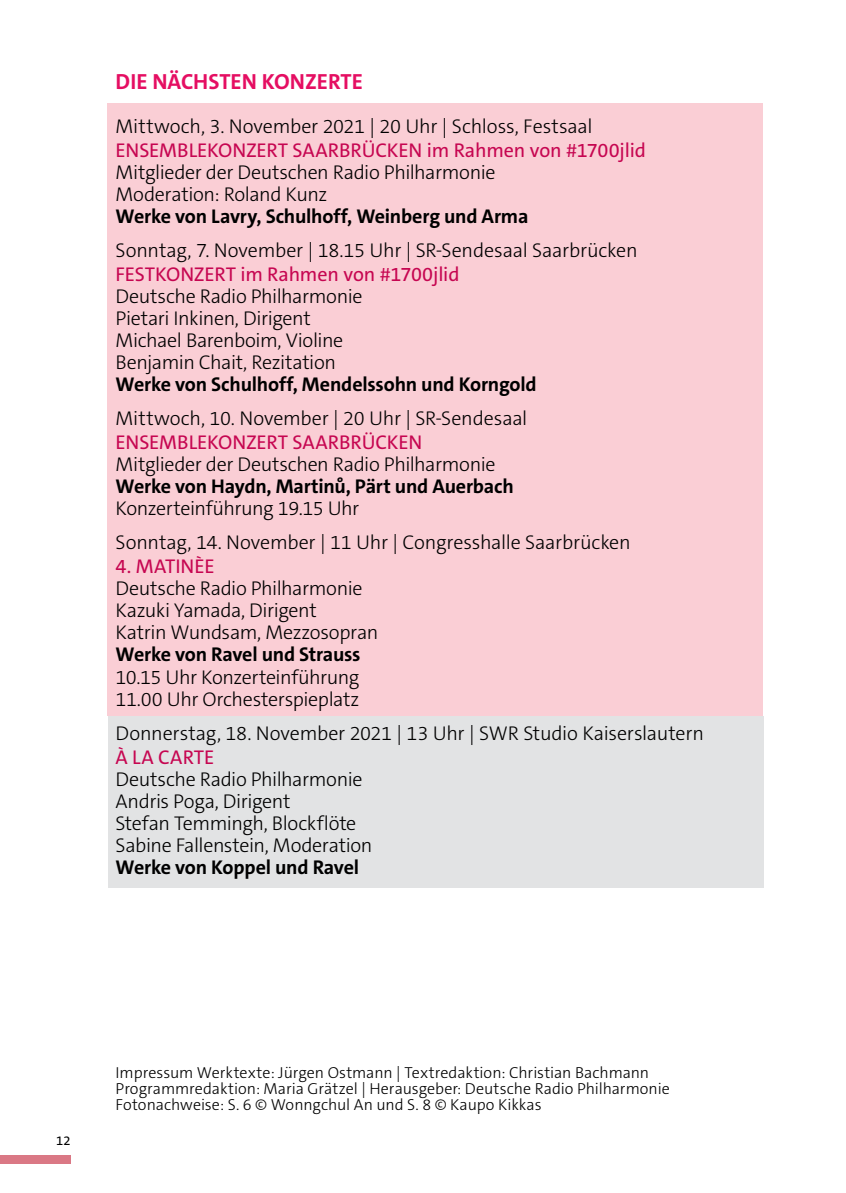
<style>
.page{position:relative;width:846px;height:1193px;background:#fff}
.page>*{position:absolute;margin:0;border:0;box-sizing:border-box;transform-origin:0 0}
.t1{font:700 22px "The Sans C5";color:#e50e62}
.t2{font:300 20px "The Sans C5";letter-spacing:-.02em;color:#000}
.t3{font:700 20px "The Sans C5";letter-spacing:-.01em;color:#000}
.t4{font:20px "The Sans C5";letter-spacing:-.005em;color:#c60651}
.t5{font:300 16px "The Sans C5";color:#000}
.t6{font:13px "The Sans C5";color:#000}
</style>
<div class="page">
<div style="left:0;top:1155px;width:70px;height:8px;background:#da7885"></div>
<div style="left:108px;top:103px;width:654px;height:613px;background:#faced5"></div>
<div style="left:108px;top:716px;width:655px;height:172px;background:#e2e3e4"></div>
<p class="t1" style="left:116px;top:68px;width:249px">DIE NÄCHSTEN KONZERTE</p>
<p class="t2" style="left:116px;top:114px;width:478px">Mittwoch, 3. November 2021 | 20 Uhr | Schloss, Festsaal</p>
<p class="t4" style="left:116px;top:138px;width:532px">ENSEMBLEKONZERT SAARBRÜCKEN im Rahmen von #1700jlid</p>
<p class="t2" style="left:116px;top:160px;width:381px">Mitglieder der Deutschen Radio Philharmonie</p>
<p class="t2" style="left:116px;top:182px;width:213px">Moderation: Roland Kunz</p>
<p class="t3" style="left:116px;top:204px;width:414px">Werke von Lavry, Schulhoff, Weinberg und Arma</p>
<p class="t2" style="left:116px;top:238px;width:523px">Sonntag, 7. November | 18.15 Uhr | SR-Sendesaal Saarbrücken</p>
<p class="t4" style="left:116px;top:262px;width:345px">FESTKONZERT im Rahmen von #1700jlid</p>
<p class="t2" style="left:116px;top:284px;width:248px">Deutsche Radio Philharmonie</p>
<p class="t2" style="left:116px;top:306px;width:197px">Pietari Inkinen, Dirigent</p>
<p class="t2" style="left:116px;top:328px;width:229px">Michael Barenboim, Violine</p>
<p class="t2" style="left:116px;top:350px;width:222px">Benjamin Chait, Rezitation</p>
<p class="t3" style="left:116px;top:372px;width:422px">Werke von Schulhoff, Mendelssohn und Korngold</p>
<p class="t2" style="left:116px;top:406px;width:413px">Mittwoch, 10. November | 20 Uhr | SR-Sendesaal</p>
<p class="t4" style="left:116px;top:430px;width:308px">ENSEMBLEKONZERT SAARBRÜCKEN</p>
<p class="t2" style="left:116px;top:452px;width:381px">Mitglieder der Deutschen Radio Philharmonie</p>
<p class="t3" style="left:116px;top:474px;width:400px">Werke von Haydn, Martinů, Pärt und Auerbach</p>
<p class="t2" style="left:116px;top:496px;width:245px">Konzerteinführung 19.15 Uhr</p>
<p class="t2" style="left:116px;top:530px;width:516px">Sonntag, 14. November | 11 Uhr | Congresshalle Saarbrücken</p>
<p class="t4" style="left:116px;top:554px;width:101px">4. MATINÈE</p>
<p class="t2" style="left:116px;top:576px;width:248px">Deutsche Radio Philharmonie</p>
<p class="t2" style="left:116px;top:598px;width:203px">Kazuki Yamada, Dirigent</p>
<p class="t2" style="left:116px;top:620px;width:264px">Katrin Wundsam, Mezzosopran</p>
<p class="t3" style="left:116px;top:642px;width:246px">Werke von Ravel und Strauss</p>
<p class="t2" style="left:116px;top:664px;width:245px">10.15 Uhr Konzerteinführung</p>
<p class="t2" style="left:116px;top:686px;width:245px">11.00 Uhr Orchesterspieplatz</p>
<p class="t2" style="left:116px;top:720px;width:590px">Donnerstag, 18. November 2021 | 13 Uhr | SWR Studio Kaiserslautern</p>
<p class="t4" style="left:116px;top:744px;width:100px">À LA CARTE</p>
<p class="t2" style="left:116px;top:766px;width:248px">Deutsche Radio Philharmonie</p>
<p class="t2" style="left:116px;top:788px;width:176px">Andris Poga, Dirigent</p>
<p class="t2" style="left:116px;top:810px;width:242px">Stefan Temmingh, Blockflöte</p>
<p class="t2" style="left:116px;top:832px;width:258px">Sabine Fallenstein, Moderation</p>
<p class="t3" style="left:116px;top:854px;width:245px">Werke von Koppel und Ravel</p>
<p class="t6" style="left:56px;top:1132px;width:16px">12</p>
<p class="t5" style="left:116px;top:1062px;width:535px">Impressum Werktexte: Jürgen Ostmann | Textredaktion: Christian Bachmann</p>
<p class="t5" style="left:116px;top:1078px;width:555px">Programmredaktion: Maria Grätzel | Herausgeber: Deutsche Radio Philharmonie</p>
<p class="t5" style="left:116px;top:1094px;width:427px">Fotonachweise: S. 6 © Wonngchul An und S. 8 © Kaupo Kikkas</p>
</div>
